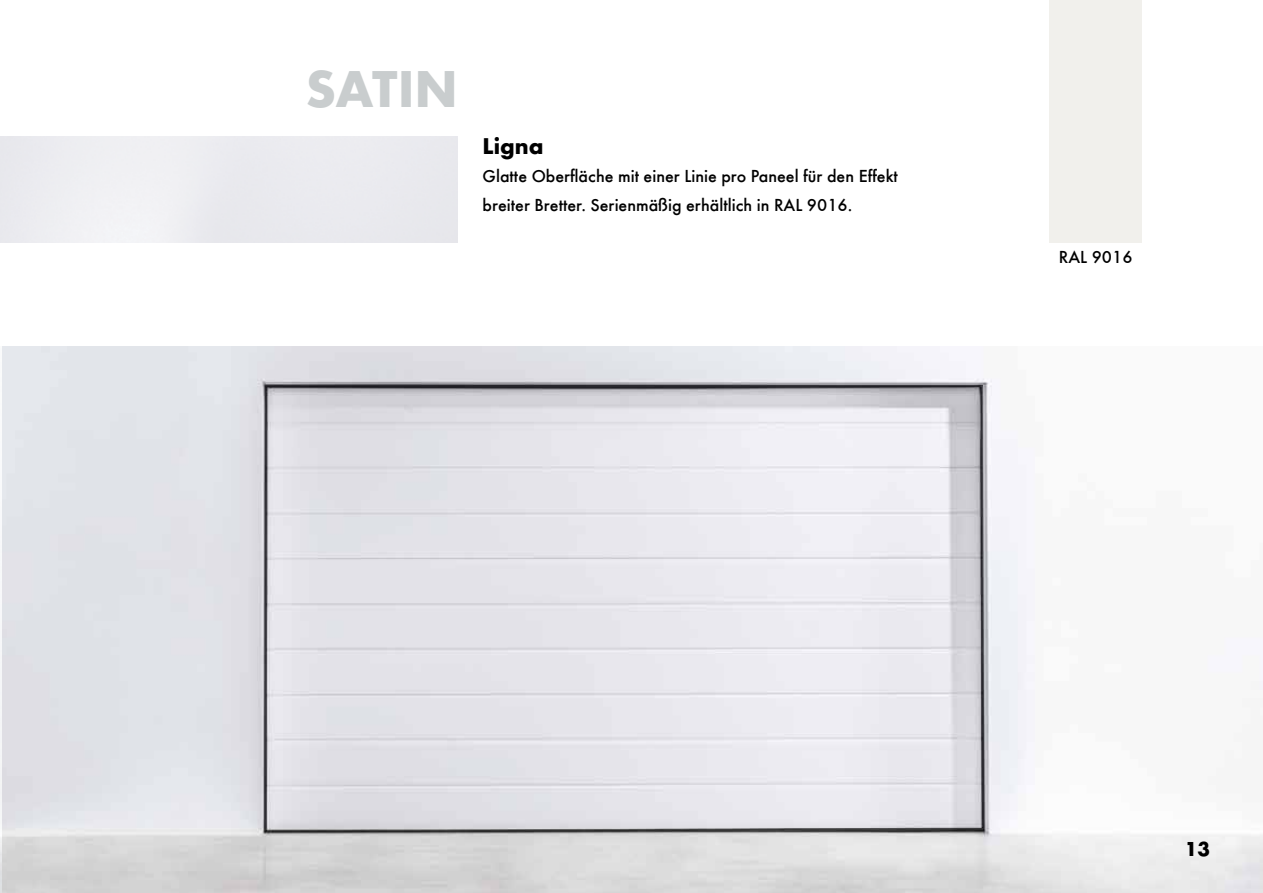
<style>
.page{position:relative;width:1263px;height:893px;background:#fff}
.page>*{position:absolute;margin:0;border:0;box-sizing:border-box;transform-origin:0 0}
.t1{font:700 47.7px "Futura";letter-spacing:-.005em;color:#c9cdce}
.t2{font:700 21px "Futura";color:#000}
.t3{font:700 21px "Futura";color:#000}
.t4{font:500 18px/28.5px "Futura T";color:#000}
</style>
<div class="page">
<img style="left:0;top:346px;width:1263px;height:547px">
<div style="left:1050px;top:0;width:92px;height:243px;background:#f1f0ec"></div>
<h1 class="t1" style="left:305px;top:54px;width:154px">SATIN</h1>
<p class="t2" style="left:483px;top:131px;width:62px">Ligna</p>
<p class="t4" style="left:483px;top:162px;width:417px">Glatte Oberfläche mit einer Linie pro Paneel für den Effekt breiter Bretter. Serienmäßig erhältlich in RAL 9016.</p>
<p class="t4" style="left:1059px;top:243px;width:75px">RAL 9016</p>
<p class="t3" style="left:1185px;top:838px;width:27px">13</p>
</div>
